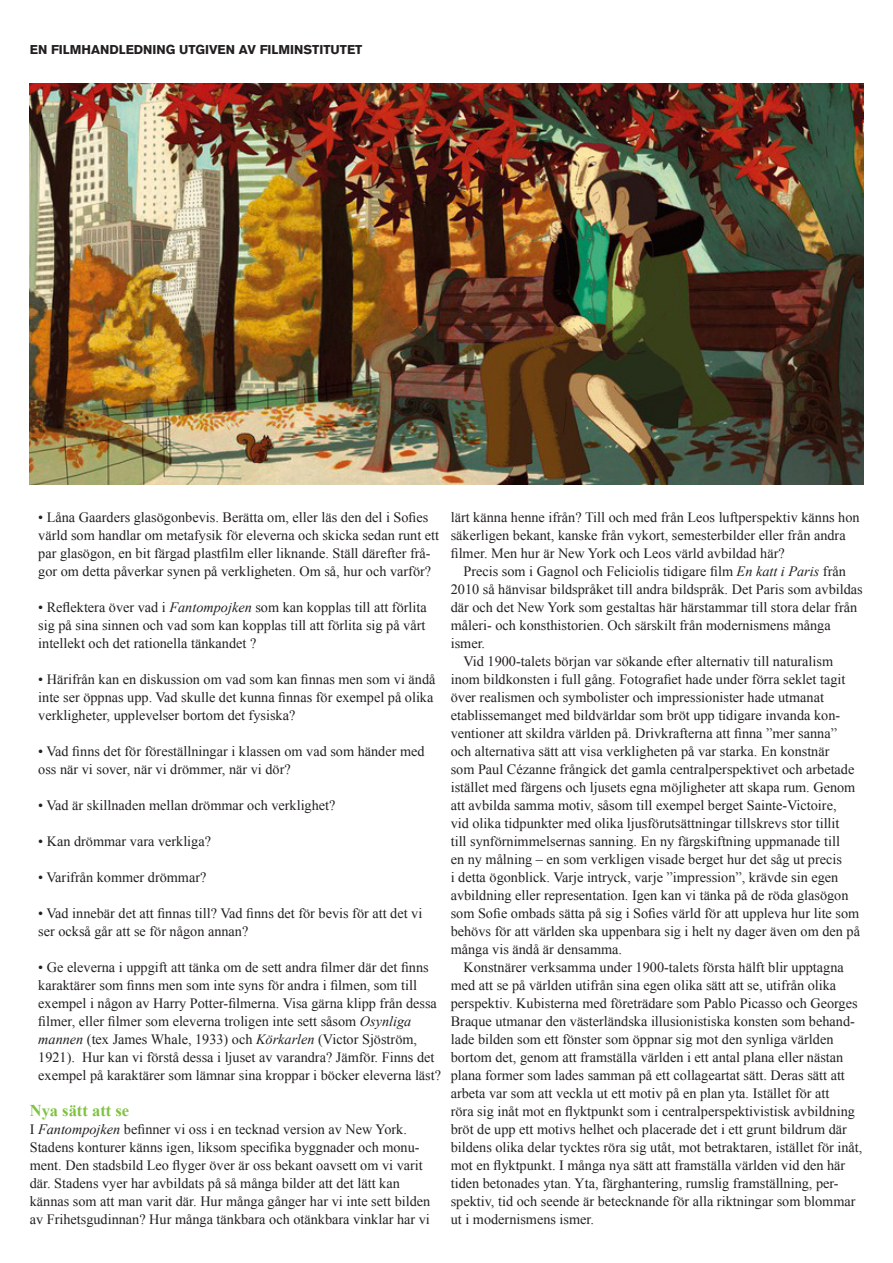
<style>
.page{position:relative;width:893px;height:1263px;background:#fff}
.page>*{position:absolute;margin:0;border:0;box-sizing:border-box;transform-origin:0 0}
.Underrubrik{font:700 16.5px "Times New Roman";color:#7fc241}
.Brödtext{font:14.25px/18px "Times New Roman";color:#231f20}
.Diskussionsfråga{font:14.25px/18px "Times New Roman";color:#231f20}
.Första_brödtext_efte{font:14.25px/18px "Times New Roman";color:#231f20}
.Första_brödtext_efte-2{font:700 12.75px "Akzidenz Grotesk BQ";color:#231f20}
.s1{font-style:italic}
</style>
<div class="page">
<img style="left:30px;top:83px;width:833px;height:402px">
<p class="Första_brödtext_efte-2" style="left:30px;top:42px;width:334px">EN FILMHANDLEDNING UTGIVEN AV FILMINSTITUTET</p>
<p class="Diskussionsfråga" style="left:38px;top:508px;width:402px">• Låna Gaarders glasögonbevis. Berätta om, eller läs den del i Sofies värld som handlar om metafysik för eleverna och skicka sedan runt ett par glasögon, en bit färgad plastfilm eller liknande. Ställ därefter frå&shy;gor om detta påverkar synen på verkligheten. Om så, hur och varför?</p>
<p class="Diskussionsfråga" style="left:38px;top:598px;width:390px;text-align:justify">• Reflektera över vad i <span class="s1">Fantompojken</span> som kan kopplas till att förlita sig på sina sinnen och vad som kan kopplas till att förlita sig på vårt intellekt och det rationella tänkandet ?</p>
<p class="Diskussionsfråga" style="left:38px;top:670px;width:399px">• Härifrån kan en diskussion om vad som kan finnas men som vi ändå inte ser öppnas upp. Vad skulle det kunna finnas för exempel på olika verkligheter, upplevelser bortom det fysiska?</p>
<p class="Diskussionsfråga" style="left:38px;top:742px;width:388px">• Vad finns det för föreställningar i klassen om vad som händer med oss när vi sover, när vi drömmer, när vi dör?</p>
<p class="Diskussionsfråga" style="left:38px;top:796px;width:299px">• Vad är skillnaden mellan drömmar och verklighet?</p>
<p class="Diskussionsfråga" style="left:38px;top:832px;width:174px">• Kan drömmar vara verkliga?</p>
<p class="Diskussionsfråga" style="left:38px;top:868px;width:170px">• Varifrån kommer drömmar?</p>
<p class="Diskussionsfråga" style="left:38px;top:904px;width:386px">• Vad innebär det att finnas till? Vad finns det för bevis för att det vi ser också går att se för någon annan?</p>
<p class="Diskussionsfråga" style="left:38px;top:958px;width:404px">• Ge eleverna i uppgift att tänka om de sett andra filmer där det finns karaktärer som finns men som inte syns för andra i filmen, som till exempel i någon av Harry Potter-filmerna. Visa gärna klipp från dessa filmer, eller filmer som eleverna troligen inte sett såsom <span class="s1">Osynliga mannen</span> (tex James Whale, 1933) och <span class="s1">Körkarlen</span> (Victor Sjöström, 1921). Hur kan vi förstå dessa i ljuset av varandra? Jämför. Finns det exempel på karaktärer som lämnar sina kroppar i böcker eleverna läst?</p>
<p class="Underrubrik" style="left:30px;top:1099px;width:101px">Nya sätt att se</p>
<p class="Första_brödtext_efte" style="left:30px;top:1120px;width:379px">I <span class="s1">Fantompojken</span> befinner vi oss i en tecknad version av New York.</p>
<p class="Första_brödtext_efte" style="left:30px;top:1138px;width:402px">Stadens konturer känns igen, liksom specifika byggnader och monu&shy;ment. Den stadsbild Leo flyger över är oss bekant oavsett om vi varit där. Stadens vyer har avbildats på så många bilder att det lätt kan kännas som att man varit där. Hur många gånger har vi inte sett bilden av Frihetsgudinnan? Hur många tänkbara och otänkbara vinklar har vi</p>
<p class="Första_brödtext_efte" style="left:451px;top:508px;width:410px">lärt känna henne ifrån? Till och med från Leos luftperspektiv känns hon säkerligen bekant, kanske från vykort, semesterbilder eller från andra filmer. Men hur är New York och Leos värld avbildad här?</p>
<p class="Brödtext" style="left:451px;top:562px;width:414px;text-indent:13px">Precis som i Gagnol och Feliciolis tidigare film <span class="s1">En katt i Paris</span> från 2010 så hänvisar bildspråket till andra bildspråk. Det Paris som avbildas där och det New York som gestaltas här härstammar till stora delar från måleri- och konsthistorien. Och särskilt från modernismens många ismer.</p>
<p class="Brödtext" style="left:451px;top:652px;width:411px;text-indent:13px">Vid 1900-talets början var sökande efter alternativ till naturalism inom bildkonsten i full gång. Fotografiet hade under förra seklet tagit över realismen och symbolister och impressionister hade utmanat etablissemanget med bildvärldar som bröt upp tidigare invanda kon&shy;ventioner att skildra världen på. Drivkrafterna att finna ”mer sanna” och alternativa sätt att visa verkligheten på var starka. En konstnär<br>som Paul Cézanne frångick det gamla centralperspektivet och arbetade istället med färgens och ljusets egna möjligheter att skapa rum. Genom att avbilda samma motiv, såsom till exempel berget Sainte-Victoire,<br>vid olika tidpunkter med olika ljusförutsättningar tillskrevs stor tillit<br>till synförnimmelsernas sanning. En ny färgskiftning uppmanade till<br>en ny målning – en som verkligen visade berget hur det såg ut precis<br>i detta ögonblick. Varje intryck, varje ”impression”, krävde sin egen avbildning eller representation. Igen kan vi tänka på de röda glasögon som Sofie ombads sätta på sig i Sofies värld för att uppleva hur lite som behövs för att världen ska uppenbara sig i helt ny dager även om den på många vis ändå är densamma.</p>
<p class="Brödtext" style="left:451px;top:958px;width:413px;text-indent:13px">Konstnärer verksamma under 1900-talets första hälft blir upptagna med att se på världen utifrån sina egen olika sätt att se, utifrån olika perspektiv. Kubisterna med företrädare som Pablo Picasso och Georges Braque utmanar den västerländska illusionistiska konsten som behand&shy;lade bilden som ett fönster som öppnar sig mot den synliga världen bortom det, genom att framställa världen i ett antal plana eller nästan plana former som lades samman på ett collageartat sätt. Deras sätt att arbeta var som att veckla ut ett motiv på en plan yta. Istället för att<br>röra sig inåt mot en flyktpunkt som i centralperspektivistisk avbildning bröt de upp ett motivs helhet och placerade det i ett grunt bildrum där bildens olika delar tycktes röra sig utåt, mot betraktaren, istället för inåt, mot en flyktpunkt. I många nya sätt att framställa världen vid den här tiden betonades ytan. Yta, färghantering, rumslig framställning, per&shy;spektiv, tid och seende är betecknande för alla riktningar som blommar ut i modernismens ismer.</p>
</div>
